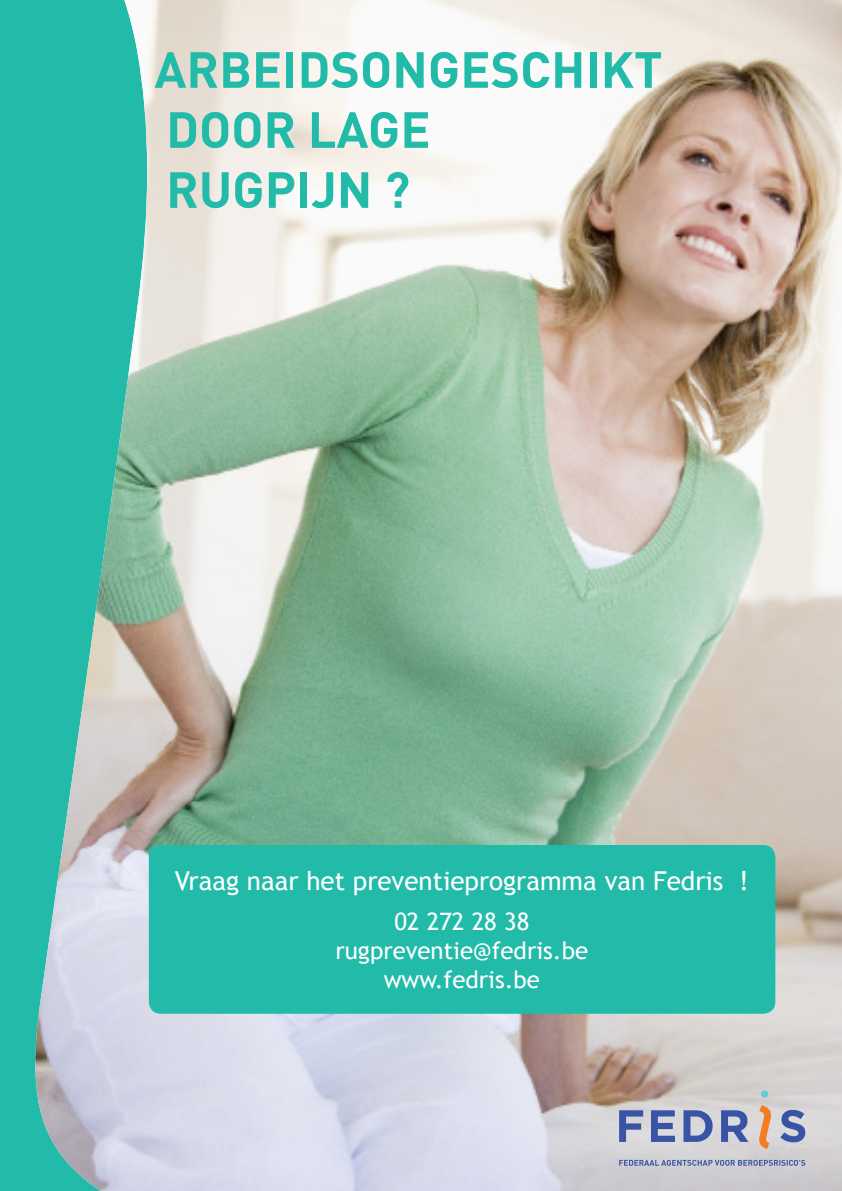
<style>
.page{position:relative;width:842px;height:1191px;background:#fff}
.page>*{position:absolute;margin:0;border:0;box-sizing:border-box;transform-origin:0 0}
.t1{font:700 50px "DIN Offc Pro";color:#22bba9}
.t2{font:26px "Trebuchet MS";color:#fff}
.t3{font:24px "Trebuchet MS";color:#fff}
</style>
<div class="page">
<div style="left:0;top:0;width:34px;height:1191px;background:#22bba9"></div>
<img style="left:34px;top:0;width:808px;height:1191px">
<svg style="left:619px;top:1110px;width:24px;height:31px"></svg>
<svg style="left:651px;top:1110px;width:24px;height:31px"></svg>
<svg style="left:683px;top:1110px;width:30px;height:31px"></svg>
<svg style="left:721px;top:1110px;width:27px;height:31px"></svg>
<svg style="left:759px;top:1105px;width:12px;height:44px"></svg>
<svg style="left:780px;top:1109px;width:25px;height:33px"></svg>
<svg style="left:760px;top:1090px;width:9px;height:8px"></svg>
<svg style="left:619px;top:1159px;width:186px;height:6px"></svg>
<div style="left:149px;top:845px;width:626px;height:168px;background:#22bba9;border-radius:12px"></div>
<p class="t1" style="left:154px;top:31px;width:509px">ARBEIDSONGESCHIKT</p>
<p class="t1" style="left:166px;top:91px;width:266px">DOOR LAGE</p>
<p class="t1" style="left:166px;top:151px;width:246px">RUGPIJN ?</p>
<p class="t2" style="left:175px;top:865px;width:575px">Vraag naar het preventieprogramma van Fedris !</p>
<p class="t3" style="left:394px;top:907px;width:136px">02 272 28 38</p>
<p class="t3" style="left:335px;top:936px;width:254px">rugpreventie@fedris.be</p>
<p class="t3" style="left:384px;top:965px;width:158px">www.fedris.be</p>
</div>
